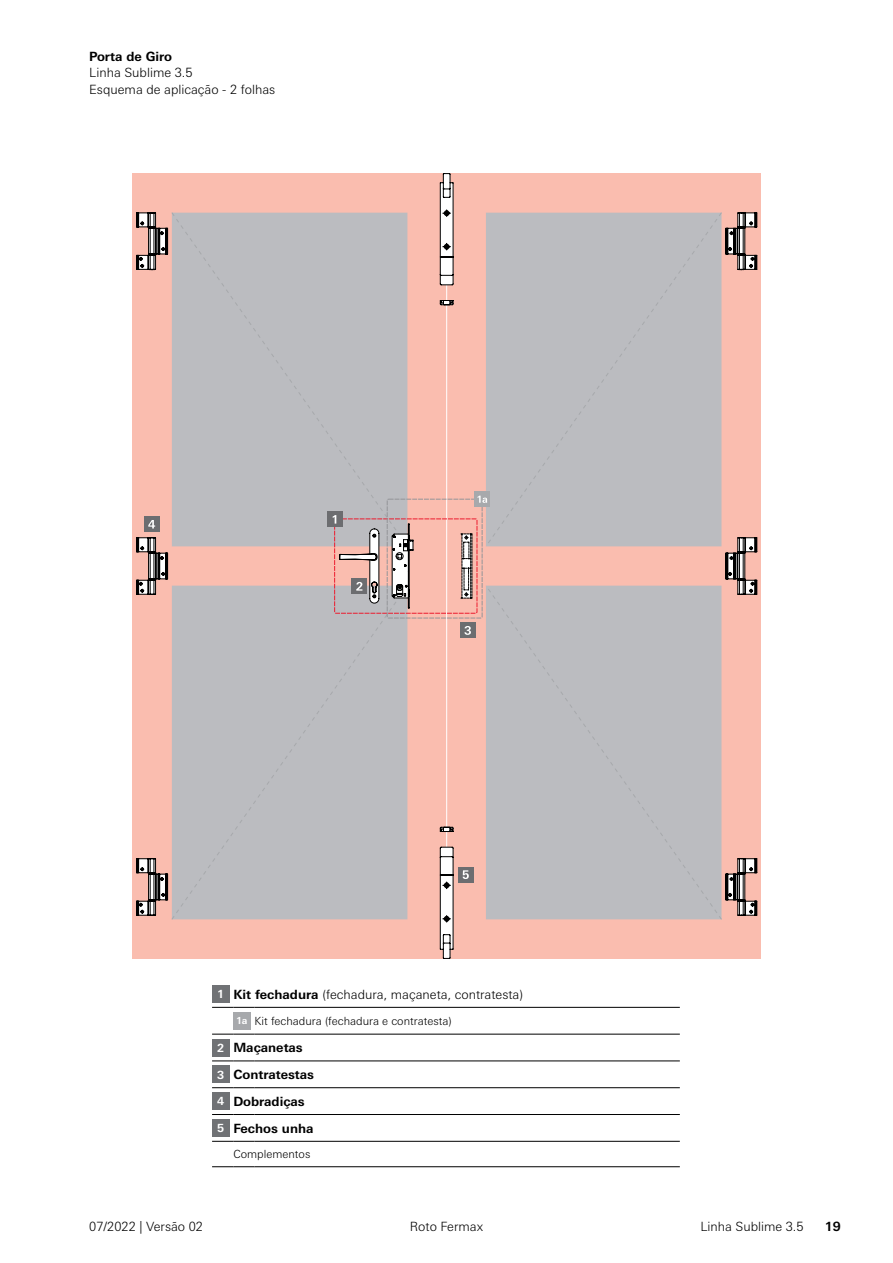
<style>
.page{position:relative;width:893px;height:1263px;background:#fff}
.page>*{position:absolute;margin:0;border:0;box-sizing:border-box;transform-origin:0 0}
.t1{font:300 12.75px/16.6px "Univers Next W1 G";color:#000}
.t2{font:700 12.75px/26.8px "Univers Next W1 G";color:#000}
.t3{font:300 11.25px "Univers Next W1 G";color:#000}
.s1{font-weight:700;font-size:11.25px;color:#fff}
.s2{font-weight:700}
.s3{font-weight:700;font-size:9.75px;color:#fff}
.s4{font-size:11.25px;color:#fff}
</style>
<div class="page">
<div style="left:133px;top:173px;width:314px;height:786px;background:#fabdaf"></div>
<div style="left:447px;top:173px;width:314px;height:786px;background:#fabdaf"></div>
<hr style="left:446px;top:173px;width:1px;height:786px;background:#fff">
<svg style="left:136px;top:858px;width:32px;height:58px"></svg>
<svg style="left:136px;top:212px;width:32px;height:58px"></svg>
<svg style="left:136px;top:537px;width:32px;height:58px"></svg>
<div style="left:171px;top:212px;width:237px;height:708px;background:#bbbcc0"></div>
<svg style="left:392px;top:524px;width:21px;height:84px;background:#afa7a6"></svg>
<svg style="left:726px;top:858px;width:31px;height:58px"></svg>
<svg style="left:726px;top:212px;width:31px;height:58px"></svg>
<svg style="left:726px;top:537px;width:31px;height:58px"></svg>
<div style="left:486px;top:212px;width:236px;height:708px;background:#bbbcc0"></div>
<svg style="left:461px;top:534px;width:12px;height:65px"></svg>
<svg style="left:440px;top:827px;width:13px;height:132px"></svg>
<svg style="left:440px;top:173px;width:13px;height:132px"></svg>
<div style="left:334px;top:518px;width:143px;height:96px;border:1px dashed #ec1b2e"></div>
<div style="left:387px;top:499px;width:96px;height:119px;border:1px dashed #939498"></div>
<div style="left:327px;top:511px;width:16px;height:16px;background:#6c6d70"></div>
<div style="left:474px;top:491px;width:16px;height:16px;background:#a7a9ac"></div>
<svg style="left:478px;top:496px;width:9px;height:7px"></svg>
<svg style="left:333px;top:515px;width:46px;height:88px"></svg>
<div style="left:460px;top:622px;width:16px;height:16px;background:#6c6d70"></div>
<svg style="left:464px;top:626px;width:7px;height:9px"></svg>
<div style="left:144px;top:516px;width:15px;height:16px;background:#6c6d70"></div>
<svg style="left:148px;top:520px;width:7px;height:8px"></svg>
<div style="left:458px;top:867px;width:15px;height:15px;background:#6c6d70"></div>
<svg style="left:463px;top:870px;width:6px;height:9px"></svg>
<svg style="left:212px;top:1007px;width:43px;height:1px"></svg>
<hr style="left:255px;top:1007px;width:425px;height:1px;background:#000">
<svg style="left:212px;top:1034px;width:43px;height:1px"></svg>
<hr style="left:255px;top:1034px;width:425px;height:1px;background:#000">
<svg style="left:212px;top:1061px;width:43px;height:1px"></svg>
<hr style="left:255px;top:1061px;width:425px;height:1px;background:#000">
<svg style="left:212px;top:1087px;width:43px;height:1px"></svg>
<hr style="left:255px;top:1087px;width:425px;height:1px;background:#000">
<svg style="left:212px;top:1114px;width:43px;height:1px"></svg>
<hr style="left:255px;top:1114px;width:425px;height:1px;background:#000">
<svg style="left:212px;top:1141px;width:43px;height:1px"></svg>
<hr style="left:255px;top:1141px;width:425px;height:1px;background:#000">
<svg style="left:212px;top:1166px;width:43px;height:1px"></svg>
<hr style="left:255px;top:1166px;width:425px;height:1px;background:#000">
<div style="left:212px;top:985px;width:17px;height:17px;background:#707275"></div>
<div style="left:233px;top:1012px;width:17px;height:17px;background:#a7a9ac"></div>
<div style="left:212px;top:1039px;width:17px;height:17px;background:#707275"></div>
<div style="left:212px;top:1066px;width:17px;height:17px;background:#707275"></div>
<div style="left:212px;top:1092px;width:17px;height:17px;background:#707275"></div>
<div style="left:212px;top:1119px;width:17px;height:17px;background:#707275"></div>
<p class="t2" style="left:89px;top:43px;width:84px">Porta de Giro</p>
<p class="t1" style="left:89px;top:64px;width:188px">Linha Sublime 3.5<br>Esquema de aplicação - 2 folhas</p>
<p class="t1" style="left:217px;top:986px;width:308px"><span class="s1">1</span> <span class="s2">Kit fechadura</span> (fechadura, maçaneta, contratesta)</p>
<p class="t3" style="left:236px;top:1014px;width:217px"><span class="s3">1a</span> Kit fechadura (fechadura e contratesta)</p>
<p class="t2" style="left:217px;top:1034px;width:99px"><span class="s4">2</span> Maçanetas<br><span class="s4">3</span> Contratestas<br><span class="s4">4</span> Dobradiças<br><span class="s4">5</span> Fechos unha</p>
<p class="t3" style="left:233px;top:1148px;width:79px">Complementos</p>
<p class="t1" style="left:89px;top:1218px;width:115px">07/2022 | Versão 02</p>
<p class="t1" style="left:410px;top:1218px;width:75px">Roto Fermax</p>
<p class="t1" style="left:700px;top:1218px;width:105px">Linha Sublime 3.5</p>
<p class="t2" style="left:825px;top:1212px;width:18px">19</p>
</div>
